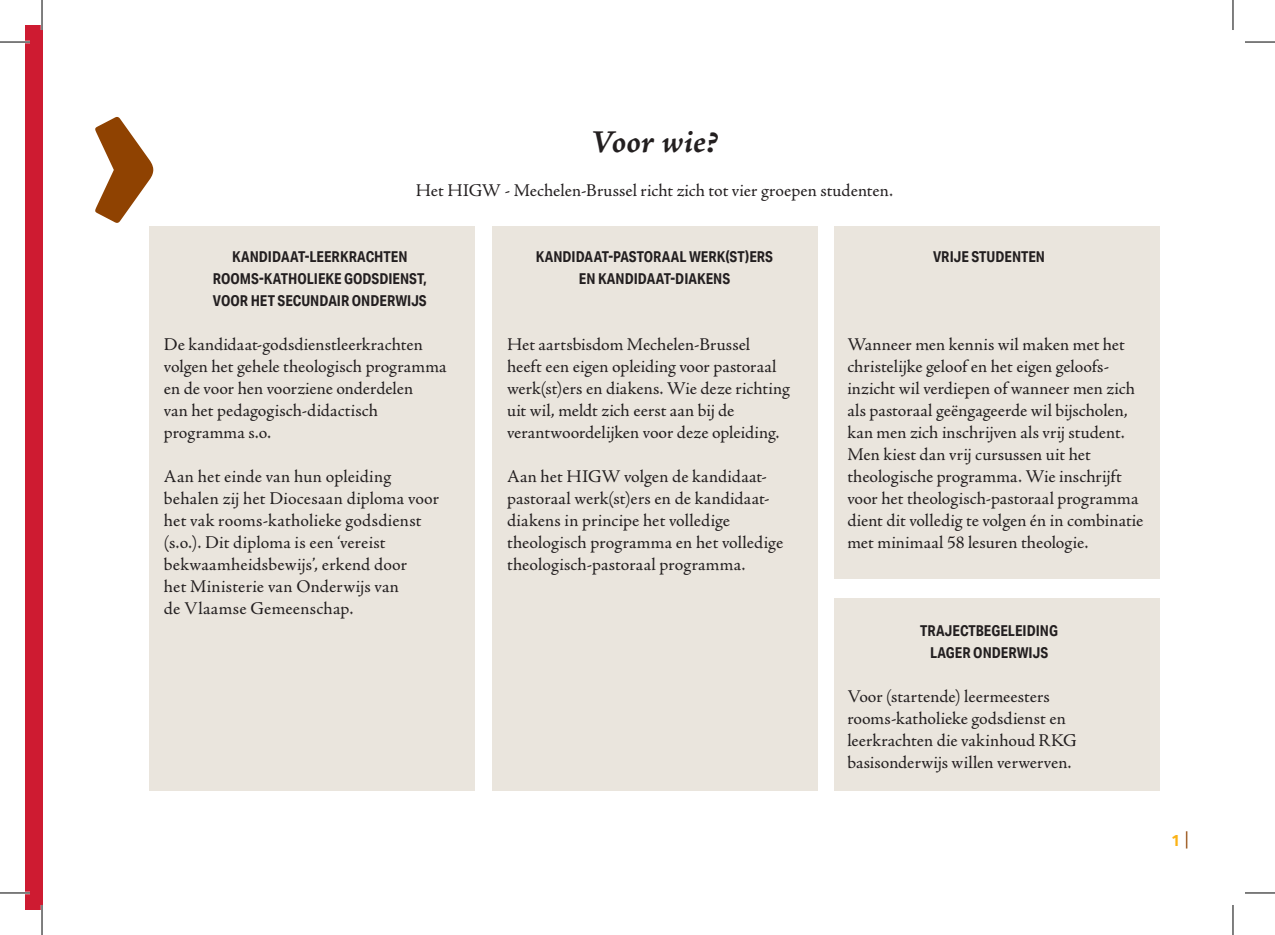
<style>
.page{position:relative;width:1275px;height:935px;background:#fff}
.page>*{position:absolute;margin:0;border:0;box-sizing:border-box;transform-origin:0 0}
.t1{font:32px "Adobe Jenson Pro Bold It Capt";letter-spacing:-.01em;color:#231f20}
.t2{font:18px/22px "Adobe Jenson Pro";letter-spacing:.005em;color:#231f20}
.t3{font:700 16px "Aktiv Grotesk";color:#fbb316}
.t4{font:700 15px/22px "Aktiv Grotesk Cd";color:#231f20;text-align:center}
.s1{font-weight:300;font-size:20px;color:#8f4201}
</style>
<div class="page">
<div style="left:25px;top:25px;width:17px;height:884px;background:#ce1b31"></div>
<div style="left:150px;top:226px;width:325px;height:564px;background:#eae5dd"></div>
<div style="left:492px;top:226px;width:325px;height:564px;background:#eae5dd"></div>
<div style="left:834px;top:226px;width:325px;height:353px;background:#eae5dd"></div>
<div style="left:834px;top:598px;width:325px;height:192px;background:#eae5dd"></div>
<hr style="left:0;top:41px;width:30px;height:2px;background:#fff">
<hr style="left:0;top:891px;width:30px;height:3px;background:#fff">
<hr style="left:41px;top:0;width:2px;height:30px;background:#fff">
<hr style="left:41px;top:904px;width:2px;height:30px;background:#fff">
<hr style="left:0;top:42px;width:30px;height:1px;background:#000">
<hr style="left:1245px;top:42px;width:30px;height:1px;background:#000">
<hr style="left:0;top:892px;width:30px;height:1px;background:#000">
<hr style="left:1245px;top:892px;width:30px;height:1px;background:#000">
<hr style="left:42px;top:0;width:1px;height:30px;background:#000">
<hr style="left:42px;top:904px;width:1px;height:30px;background:#000">
<hr style="left:1232px;top:0;width:1px;height:30px;background:#000">
<hr style="left:1232px;top:904px;width:1px;height:30px;background:#000">
<h1 class="t1" style="left:590px;top:123px;width:129px">Voor wie?</h1>
<p class="t2" style="left:416px;top:180px;width:478px">Het HIGW - Mechelen-Brussel richt zich tot vier groepen studenten.</p>
<p class="t4" style="left:213px;top:245px;width:216px">KANDIDAAT-LEERKRACHTEN<br>ROOMS-KATHOLIEKE GODSDIENST,<br>VOOR HET SECUNDAIR ONDERWIJS</p>
<p class="t2" style="left:164px;top:334px;width:284px">De kandidaat-godsdienstleerkrachten volgen het gehele theologisch programma en de voor hen voorziene onderdelen<br>van het pedagogisch-didactisch programma s.o.</p>
<p class="t2" style="left:164px;top:466px;width:277px">Aan het einde van hun opleiding behalen zij het Diocesaan diploma voor het vak rooms-katholieke godsdienst (s.o.). Dit diploma is een ‘vereist bekwaamheidsbewijs’, erkend door<br>het Ministerie van Onderwijs van<br>de Vlaamse Gemeenschap.</p>
<p class="t4" style="left:536px;top:245px;width:239px">KANDIDAAT-PASTORAAL WERK(ST)ERS<br>EN KANDIDAAT-DIAKENS</p>
<p class="t2" style="left:507px;top:334px;width:284px">Het aartsbisdom Mechelen-Brussel<br>heeft een eigen opleiding voor pastoraal werk(st)ers en diakens. Wie deze richting uit wil, meldt zich eerst aan bij de verantwoordelijken voor deze opleiding.</p>
<p class="t2" style="left:507px;top:466px;width:278px">Aan het HIGW volgen de kandidaat&shy;pastoraal werk(st)ers en de kandidaat&shy;diakens in principe het volledige theologisch programma en het volledige theologisch-pastoraal programma.</p>
<p class="t4" style="left:933px;top:245px;width:114px">VRIJE STUDENTEN</p>
<p class="t2" style="left:847px;top:334px;width:298px">Wanneer men kennis wil maken met het christelijke geloof en het eigen geloofs&shy;inzicht wil verdiepen of wanneer men zich als pastoraal geëngageerde wil bijscholen, kan men zich inschrijven als vrij student.<br>Men kiest dan vrij cursussen uit het theologische programma. Wie inschrijft voor het theologisch-pastoraal programma dient dit volledig te volgen én in combinatie met minimaal 58 lesuren theologie.</p>
<p class="t4" style="left:920px;top:619px;width:139px">TRAJECTBEGELEIDING<br>LAGER ONDERWIJS</p>
<p class="t2" style="left:847px;top:686px;width:231px">Voor (startende) leermeesters rooms-katholieke godsdienst en leerkrachten die vakinhoud RKG basisonderwijs willen verwerven.</p>
<p class="t3" style="left:1171px;top:830px;width:19px">1 <span class="s1">|</span></p>
</div>
